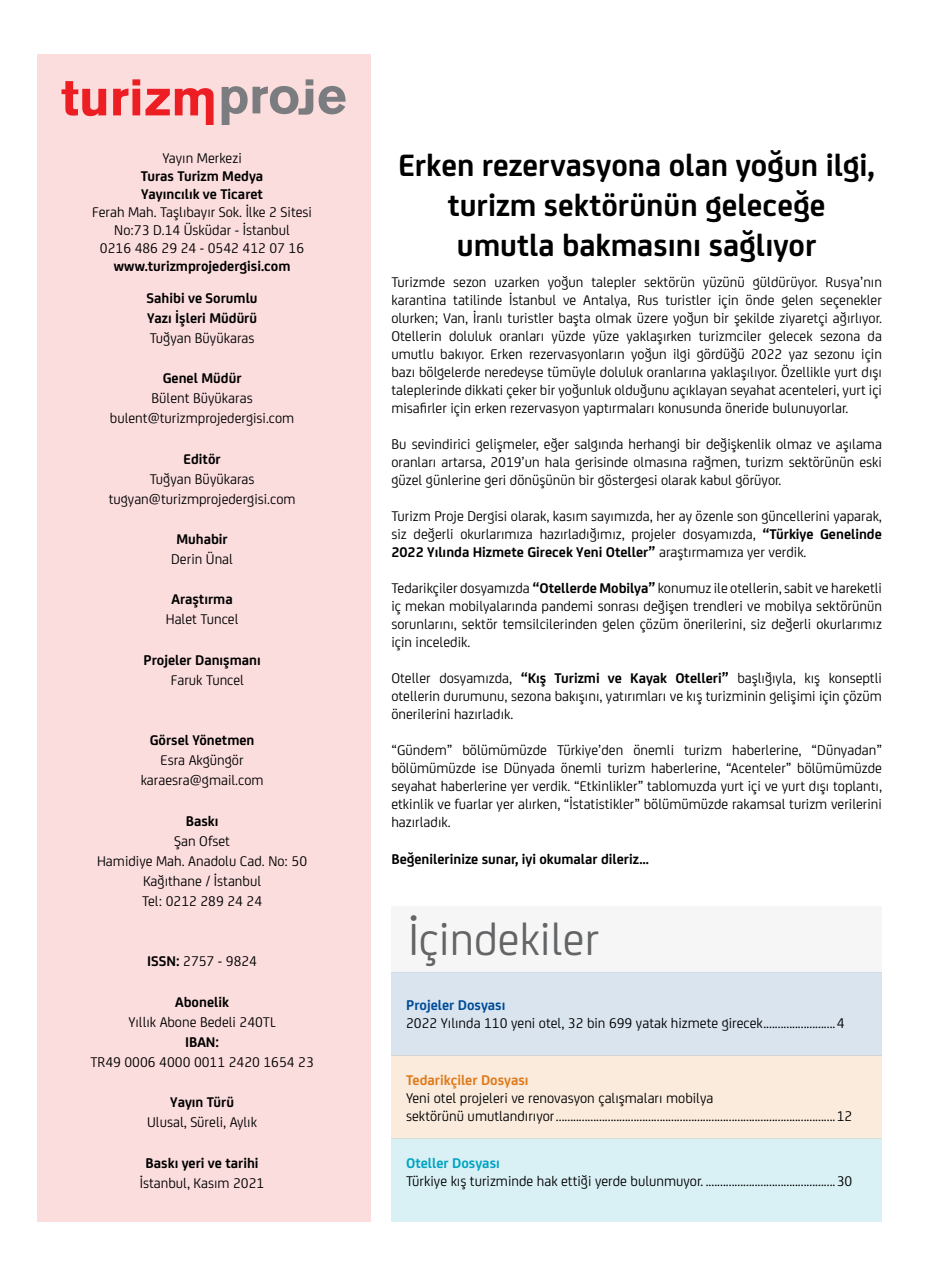
<style>
.page{position:relative;width:936px;height:1276px;background:#fff}
.page>*{position:absolute;margin:0;border:0;box-sizing:border-box;transform-origin:0 0}
.t1{font:48px "FS Joey";color:#636466}
.t2{font:700 33px/39.6px "FS Joey";color:#000;text-align:center}
.t3{font:15px/18px "FS Joey";color:#000;text-align:justify}
.t4{font:700 15px/18px "FS Joey";color:#000}
.t5{font:700 15px "FS Joey";color:#df7b1c}
.t6{font:700 15px "FS Joey";color:#004c98}
.t7{font:700 15px "FS Joey";color:#00a4c2}
.s1{font-weight:700}
</style>
<div class="page">
<div style="left:391px;top:906px;width:490px;height:66px;background:#f6f6f6"></div>
<div style="left:37px;top:54px;width:333px;height:1168px;background:#fcddde"></div>
<svg style="left:221px;top:79px;width:124px;height:46px"></svg>
<svg style="left:61px;top:81px;width:45px;height:35px"></svg>
<svg style="left:113px;top:79px;width:100px;height:46px"></svg>
<div style="left:391px;top:1055px;width:490px;height:83px;background:#faebdd"></div>
<div style="left:391px;top:1138px;width:490px;height:84px;background:#d9f1f5"></div>
<div style="left:391px;top:972px;width:490px;height:83px;background:#d9e4ef"></div>
<p class="t3" style="left:162px;top:148px;width:81px">Yayın Merkezi</p>
<p class="t4" style="left:141px;top:166px;width:124px">Turas Turizm Medya<br>Yayıncılık ve Ticaret</p>
<p class="t3" style="left:92px;top:202px;width:221px;text-align:center">Ferah Mah. Taşlıbayır Sok. İlke 2 Sitesi<br>No:73 D.14 Üsküdar - İstanbul<br>0216 486 29 24 - 0542 412 07 16</p>
<p class="t4" style="left:114px;top:249px;width:178px;line-height:31.7px;text-align:center">www.turizmprojedergisi.com<br>Sahibi ve Sorumlu</p>
<p class="t4" style="left:147px;top:308px;width:112px">Yazı İşleri Müdürü</p>
<p class="t3" style="left:150px;top:328px;width:106px">Tuğyan Büyükaras</p>
<p class="t4" style="left:163px;top:368px;width:80px">Genel Müdür</p>
<p class="t3" style="left:110px;top:387px;width:186px;line-height:20.1px;text-align:center">Bülent Büyükaras bulent@turizmprojedergisi.com</p>
<p class="t4" style="left:183px;top:448px;width:39px">Editör</p>
<p class="t3" style="left:109px;top:468px;width:188px;line-height:20.1px;text-align:center">Tuğyan Büyükaras tugyan@turizmprojedergisi.com</p>
<p class="t4" style="left:176px;top:529px;width:53px">Muhabir</p>
<p class="t3" style="left:171px;top:549px;width:63px">Derin Ünal</p>
<p class="t4" style="left:171px;top:589px;width:63px">Araştırma</p>
<p class="t3" style="left:166px;top:609px;width:74px">Halet Tuncel</p>
<p class="t4" style="left:143px;top:650px;width:119px">Projeler Danışmanı</p>
<p class="t3" style="left:171px;top:670px;width:75px">Faruk Tuncel</p>
<p class="t4" style="left:150px;top:730px;width:106px">Görsel Yönetmen</p>
<p class="t3" style="left:141px;top:749px;width:124px;line-height:20.1px;text-align:center">Esra Akgüngör karaesra@gmail.com</p>
<p class="t4" style="left:186px;top:810px;width:34px">Baskı</p>
<p class="t3" style="left:97px;top:830px;width:211px;line-height:20.1px;text-align:center">Şan Ofset<br>Hamidiye Mah. Anadolu Cad. No: 50<br>Kağıthane / İstanbul<br>Tel: 0212 289 24 24</p>
<p class="t3" style="left:147px;top:951px;width:111px"><span class="s1">ISSN:</span> 2757 - 9824</p>
<p class="t4" style="left:175px;top:991px;width:55px">Abonelik</p>
<p class="t3" style="left:128px;top:1012px;width:149px">Yıllık Abone Bedeli 240TL</p>
<p class="t4" style="left:185px;top:1032px;width:36px">IBAN:</p>
<p class="t3" style="left:90px;top:1052px;width:225px">TR49 0006 4000 0011 2420 1654 23</p>
<p class="t4" style="left:170px;top:1092px;width:65px">Yayın Türü</p>
<p class="t3" style="left:147px;top:1112px;width:111px">Ulusal, Süreli, Aylık</p>
<p class="t4" style="left:146px;top:1152px;width:114px">Baskı yeri ve tarihi</p>
<p class="t3" style="left:140px;top:1173px;width:126px">İstanbul, Kasım 2021</p>
<h2 class="t2" style="left:398px;top:143px;width:478px">Erken rezervasyona olan yoğun ilgi, turizm sektörünün geleceğe umutla bakmasını sağlıyor</h2>
<p class="t3" style="left:391px;top:272px;width:492px">Turizmde sezon uzarken yoğun talepler sektörün yüzünü güldürüyor. Rusya’nın karantina tatilinde İstanbul ve Antalya, Rus turistler için önde gelen seçenekler olurken; Van, İranlı turistler başta olmak üzere yoğun bir şekilde ziyaretçi ağırlıyor.<br>Otellerin doluluk oranları yüzde yüze yaklaşırken turizmciler gelecek sezona da umutlu bakıyor. Erken rezervasyonların yoğun ilgi gördüğü 2022 yaz sezonu için bazı bölgelerde neredeyse tümüyle doluluk oranlarına yaklaşılıyor. Özellikle yurt dışı taleplerinde dikkati çeker bir yoğunluk olduğunu açıklayan seyahat acenteleri, yurt içi misafirler için erken rezervasyon yaptırmaları konusunda öneride bulunuyorlar.</p>
<p class="t3" style="left:391px;top:434px;width:492px">Bu sevindirici gelişmeler, eğer salgında herhangi bir değişkenlik olmaz ve aşılama oranları artarsa, 2019’un hala gerisinde olmasına rağmen, turizm sektörünün eski güzel günlerine geri dönüşünün bir göstergesi olarak kabul görüyor.</p>
<p class="t3" style="left:391px;top:506px;width:492px">Turizm Proje Dergisi olarak, kasım sayımızda, her ay özenle son güncellerini yaparak, siz değerli okurlarımıza hazırladığımız, projeler dosyamızda, <span class="s1">“Türkiye Genelinde 2022 Yılında Hizmete Girecek Yeni Oteller”</span> araştırmamıza yer verdik.</p>
<p class="t3" style="left:391px;top:578px;width:492px">Tedarikçiler dosyamızda <span class="s1">“Otellerde Mobilya”</span> konumuz ile otellerin, sabit ve hareketli iç mekan mobilyalarında pandemi sonrası değişen trendleri ve mobilya sektörünün sorunlarını, sektör temsilcilerinden gelen çözüm önerilerini, siz değerli okurlarımız için inceledik.</p>
<p class="t3" style="left:391px;top:668px;width:492px">Oteller dosyamızda, <span class="s1">“Kış Turizmi ve Kayak Otelleri”</span> başlığıyla, kış konseptli otellerin durumunu, sezona bakışını, yatırımları ve kış turizminin gelişimi için çözüm önerilerini hazırladık.</p>
<p class="t3" style="left:391px;top:740px;width:492px">“Gündem” bölümümüzde Türkiye’den önemli turizm haberlerine, “Dünyadan” bölümümüzde ise Dünyada önemli turizm haberlerine, “Acenteler” bölümümüzde seyahat haberlerine yer verdik. “Etkinlikler” tablomuzda yurt içi ve yurt dışı toplantı, etkinlik ve fuarlar yer alırken, “İstatistikler” bölümümüzde rakamsal turizm verilerini hazırladık.</p>
<p class="t4" style="left:391px;top:848px;width:259px">Beğenilerinize sunar, iyi okumalar dileriz…</p>
<h1 class="t1" style="left:408px;top:905px;width:192px">İçindekiler</h1>
<p class="t6" style="left:406px;top:994px;width:101px">Projeler Dosyası</p>
<p class="t3" style="left:406px;top:1013px;width:440px">2022 Yılında 110 yeni otel, 32 bin 699 yatak hizmete girecek.........................4</p>
<p class="t5" style="left:406px;top:1068px;width:124px">Tedarikçiler Dosyası</p>
<p class="t3" style="left:406px;top:1087px;width:448px">Yeni otel projeleri ve renovasyon çalışmaları mobilya<br>sektörünü umutlandırıyor.................................................................................................12</p>
<p class="t7" style="left:406px;top:1151px;width:95px">Oteller Dosyası</p>
<p class="t3" style="left:406px;top:1171px;width:448px">Türkiye kış turizminde hak ettiği yerde bulunmuyor. .............................................30</p>
</div>
